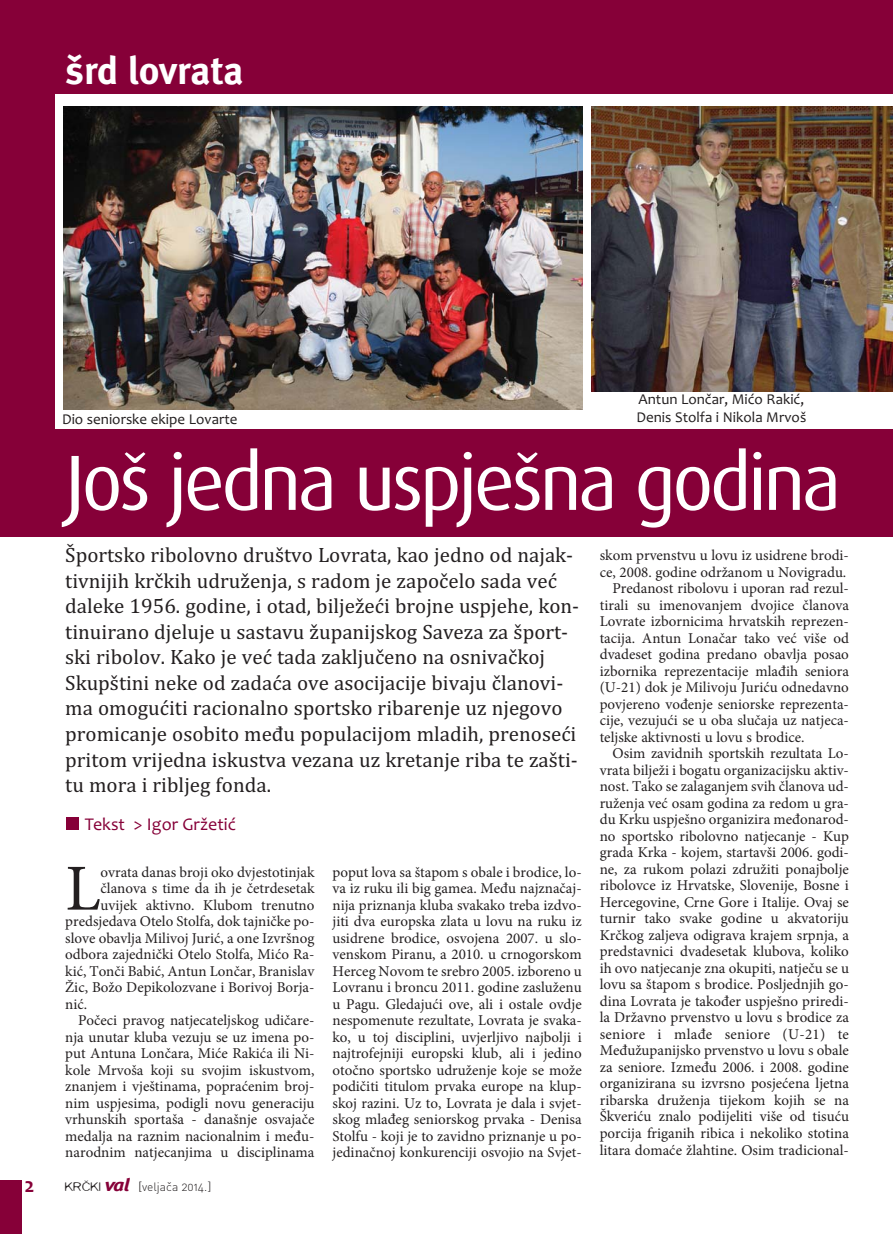
<style>
.page{position:relative;width:893px;height:1234px;background:#fff}
.page>*{position:absolute;margin:0;border:0;box-sizing:border-box;transform-origin:0 0}
.t1{font:78.3px "Dax";letter-spacing:-.04em;color:#fff}
.t2{font:65.7px "Minion Pro";color:#231f20}
.t3{font:39px "Meta Bold CE";letter-spacing:-.005em;color:#fff}
.t4{font:21px/25.5px "Cambria";color:#231f20}
.t5{font:700 21px "Candara";color:#860038}
.t6{font:18px "Candara";color:#860038}
.t7{font:15px/16.5px "Minion Pro";color:#231f20;text-align:justify}
.t8{font:15px/18px "Candara";color:#231f20}
.t9{font:15px "Minion Pro";letter-spacing:.02em;color:#231f20}
.t10{font:12px "DIN Light Rounded";color:#231f20;scale:1.2 1}
.s1{font-family:"Slurry";font-size:14.25px}
.s2{font-family:"Meta Bold CE";font-style:italic;font-size:17.85px;color:#860038}
</style>
<div class="page">
<div style="left:0;top:0;width:893px;height:536px;background:#860038"></div>
<div style="left:55px;top:94px;width:838px;height:334px;background:#fff"></div>
<div style="left:0;top:1180px;width:22px;height:53px;background:#860038"></div>
<div style="left:67px;top:817px;width:12px;height:12px;background:#860038"></div>
<img style="left:64px;top:106px;width:518px;height:303px">
<img style="left:591px;top:106px;width:302px;height:286px">
<h3 class="t3" style="left:65px;top:48px;width:180px">šrd lovrata</h3>
<p class="t8" style="left:62px;top:411px;width:177px">Dio se nior ske eki pe Lo var te</p>
<p class="t8" style="left:636px;top:392px;width:171px">An tun Lončar, Mićo Ra kić,<br>De nis Stol fa i Ni ko la Mr voš</p>
<h1 class="t1" style="left:65px;top:444px;width:777px">Još jed na usp ješ na go di na</h1>
<p class="t4" style="left:65px;top:544px;width:515px">Šport sko ri bo lov no društ vo Lo vra ta, kao jed no od na jak ‐ tiv ni jih krč kih ud ruže nja, s ra dom je za poče lo sa da već da le ke 1956. go di ne, i otad, bi lježeći broj ne usp je he, kon ‐ ti nui ra no dje lu je u sa sta vu žu pa nij skog Sa ve za za šport ‐ ski ri bo lov. Ka ko je već ta da za ključe no na osni vač koj Skupš ti ni ne ke od za daća ove aso ci ja ci je bi va ju čla no vi ‐ ma omo gući ti ra cio nal no sport sko ri ba re nje uz nje go vo pro mi ca nje oso bi to među po pu la ci jom mla dih, pre no seći pri tom vri jed na isku stva ve za na uz kre ta nje ri ba te zaš ti ‐ tu mo ra i rib ljeg fon da.</p>
<p class="t6" style="left:85px;top:816px;width:153px">Tekst &gt; Igor Grže tić</p>
<h2 class="t2" style="left:65px;top:862px;width:37px">L</h2>
<p class="t7" style="left:101px;top:864px;width:215px">o vra ta da nas bro ji oko dvje sto ti njak</p>
<p class="t7" style="left:101px;top:881px;width:215px">čla no va s ti me da ih je četr de se tak</p>
<p class="t7" style="left:101px;top:897px;width:215px">uvi jek ak tiv no. Klu bom tre nut no</p>
<p class="t7" style="left:65px;top:914px;width:251px">pred sje da va Ote lo Stol fa, dok taj nič ke po -</p>
<p class="t7" style="left:65px;top:930px;width:251px">slo ve obav lja Mi li voj Ju rić, a one Izvrš nog</p>
<p class="t7" style="left:65px;top:947px;width:251px">od bo ra za jed nič ki Ote lo Stol fa, Mićo Ra -</p>
<p class="t7" style="left:65px;top:963px;width:251px">kić, Tonči Ba bić, An tun Lončar, Bra ni slav</p>
<p class="t7" style="left:65px;top:980px;width:251px">Žic, Božo De pi ko loz va ne i Bo ri voj Bor ja -</p>
<p class="t7" style="left:65px;top:996px;width:23px">nić.</p>
<p class="t7" style="left:78px;top:1013px;width:238px">Poče ci pra vog nat je ca telj skog udiča re -</p>
<p class="t7" style="left:65px;top:1029px;width:251px">nja unu tar klu ba ve zu ju se uz ime na po -</p>
<p class="t7" style="left:65px;top:1046px;width:251px">put An tu na Lonča ra, Miće Ra kića ili Ni -</p>
<p class="t7" style="left:65px;top:1062px;width:251px">ko le Mr voša ko ji su svo jim isku stvom,</p>
<p class="t7" style="left:65px;top:1079px;width:251px">zna njem i vješ ti na ma, po praće nim broj -</p>
<p class="t7" style="left:65px;top:1095px;width:251px">nim usp je si ma, po dig li no vu ge ne ra ci ju</p>
<p class="t7" style="left:65px;top:1112px;width:251px">vr hun skih spor taša - da naš nje osva jače</p>
<p class="t7" style="left:65px;top:1128px;width:251px">me da lja na raz nim na cio nal nim i među -</p>
<p class="t7" style="left:65px;top:1145px;width:251px">na rod nim nat je ca nji ma u di scip li na ma</p>
<h3 class="t5" style="left:24px;top:1172px;width:12px">2</h3>
<p class="t10" style="left:65px;top:1179px;width:124px"><span class="s1">KRČKI</span> <span class="s2">val</span> [veljača 2014.]</p>
<p class="t7" style="left:332px;top:864px;width:251px">po put lo va sa šta pom s oba le i bro di ce, lo - va iz ru ku ili big ga mea. Među najz načaj - ni ja priz na nja klu ba sva ka ko tre ba izd vo - ji ti dva eu rop ska zla ta u lo vu na ru ku iz usid re ne bro di ce, osvo je na 2007. u slo - ven skom Pi ra nu, a 2010. u cr no gor skom Her ceg No vom te sre bro 2005. iz bo re no u Lo vra nu i bron cu 2011. go di ne za služe nu u Pa gu. Gle da jući ove, ali i osta le ovd je ne spo me nu te re zul ta te, Lo vra ta je sva ka - ko, u toj di scip li ni, uvjer lji vo naj bo lji i naj tro fej ni ji eu rop ski klub, ali i je di no otoč no sport sko ud ruže nje ko je se može po diči ti ti tu lom pr va ka eu ro pe na klup - skoj ra zi ni. Uz to, Lo vra ta je da la i svjet - skog mlađeg se nior skog pr va ka - De ni sa Stol fu - ko ji je to za vid no priz na nje u po - je di nač noj kon ku ren ci ji osvo jio na Svjet -</p>
<p class="t7" style="left:600px;top:548px;width:251px">skom pr ven stvu u lo vu iz usid re ne bro di -</p>
<p class="t7" style="left:600px;top:564px;width:248px">ce, 2008. go di ne održa nom u No vi gra du.</p>
<p class="t7" style="left:612px;top:581px;width:238px">Pre da nost ri bo lo vu i upo ran rad re zul -</p>
<p class="t7" style="left:600px;top:597px;width:251px">ti ra li su ime no va njem dvo ji ce čla no va</p>
<p class="t7" style="left:600px;top:614px;width:251px">Lo vra te iz bor ni ci ma hr vat skih re pre zen -</p>
<p class="t7" style="left:600px;top:630px;width:251px">ta ci ja. An tun Lo načar ta ko već više od</p>
<p class="t7" style="left:600px;top:647px;width:251px">dva de set go di na pre da no obav lja po sao</p>
<p class="t7" style="left:600px;top:663px;width:251px">iz bor ni ka re pre zen ta ci je mlađih se nio ra</p>
<p class="t7" style="left:600px;top:680px;width:251px">(U-21) dok je Mi li vo ju Ju riću od ne dav no</p>
<p class="t7" style="left:600px;top:696px;width:251px">po vje re no vođe nje se nior ske re pre zen ta -</p>
<p class="t7" style="left:600px;top:713px;width:251px">ci je, ve zu jući se u oba sluča ja uz nat je ca -</p>
<p class="t7" style="left:600px;top:729px;width:206px">telj ske ak tiv no sti u lo vu s bro di ce.</p>
<p class="t7" style="left:612px;top:746px;width:238px">Osim za vid nih sport skih re zul ta ta Lo -</p>
<p class="t7" style="left:600px;top:762px;width:251px">vra ta bi lježi i bo ga tu or ga ni za cij sku ak tiv -</p>
<p class="t7" style="left:600px;top:779px;width:251px">nost. Ta ko se za la ga njem svih čla no va ud -</p>
<p class="t7" style="left:600px;top:795px;width:251px">ruže nja već osam go di na za re dom u gra -</p>
<p class="t7" style="left:600px;top:812px;width:251px">du Kr ku usp ješ no or ga ni zi ra međo na rod -</p>
<p class="t7" style="left:600px;top:828px;width:251px">no sport sko ri bo lov no nat je ca nje - Kup</p>
<p class="t7" style="left:600px;top:845px;width:251px">gra da Kr ka - ko jem, star tavši 2006. go di -</p>
<p class="t7" style="left:600px;top:861px;width:251px">ne, za ru kom po la zi zd ruži ti po naj bo lje</p>
<p class="t7" style="left:600px;top:878px;width:251px">ri bo lov ce iz Hr vat ske, Slo ve ni je, Bo sne i</p>
<p class="t7" style="left:600px;top:894px;width:251px">Her ce go vi ne, Cr ne Go re i Ita li je. Ovaj se</p>
<p class="t7" style="left:600px;top:911px;width:251px">tur nir ta ko sva ke go di ne u akva to ri ju</p>
<p class="t7" style="left:600px;top:927px;width:251px">Krč kog za lje va odi gra va kra jem srp nja, a</p>
<p class="t7" style="left:600px;top:944px;width:251px">pred stav ni ci dva de se tak klu bo va, ko li ko</p>
<p class="t7" style="left:600px;top:960px;width:251px">ih ovo nat je ca nje zna oku pi ti, nat ječu se u</p>
<p class="t7" style="left:600px;top:977px;width:251px">lo vu sa šta pom s bro di ce. Po sljed njih go -</p>
<p class="t7" style="left:600px;top:993px;width:251px">di na Lo vra ta je ta kođer usp ješ no pri re di -</p>
<p class="t7" style="left:600px;top:1010px;width:251px">la Držav no pr ven stvo u lo vu s bro di ce za</p>
<p class="t9" style="left:600px;top:1027px;width:251px">se nio re i mlađe se nio re (U-21) te</p>
<p class="t7" style="left:600px;top:1043px;width:251px">Međužu pa nij sko pr ven stvo u lo vu s oba le</p>
<p class="t7" style="left:600px;top:1059px;width:251px">za se nio re. Iz među 2006. i 2008. go di ne</p>
<p class="t7" style="left:600px;top:1076px;width:251px">or ga ni zi ra na su izvr sno po sjeće na ljet na</p>
<p class="t7" style="left:600px;top:1092px;width:251px">ri bar ska druže nja ti je kom ko jih se na</p>
<p class="t7" style="left:600px;top:1109px;width:251px">Škve riću zna lo po di je li ti više od ti suću</p>
<p class="t7" style="left:600px;top:1125px;width:251px">por ci ja fri ga nih ri bi ca i ne ko li ko sto ti na</p>
<p class="t7" style="left:600px;top:1142px;width:251px">li ta ra do maće žlah ti ne. Osim tra di cio nal -</p>
</div>
